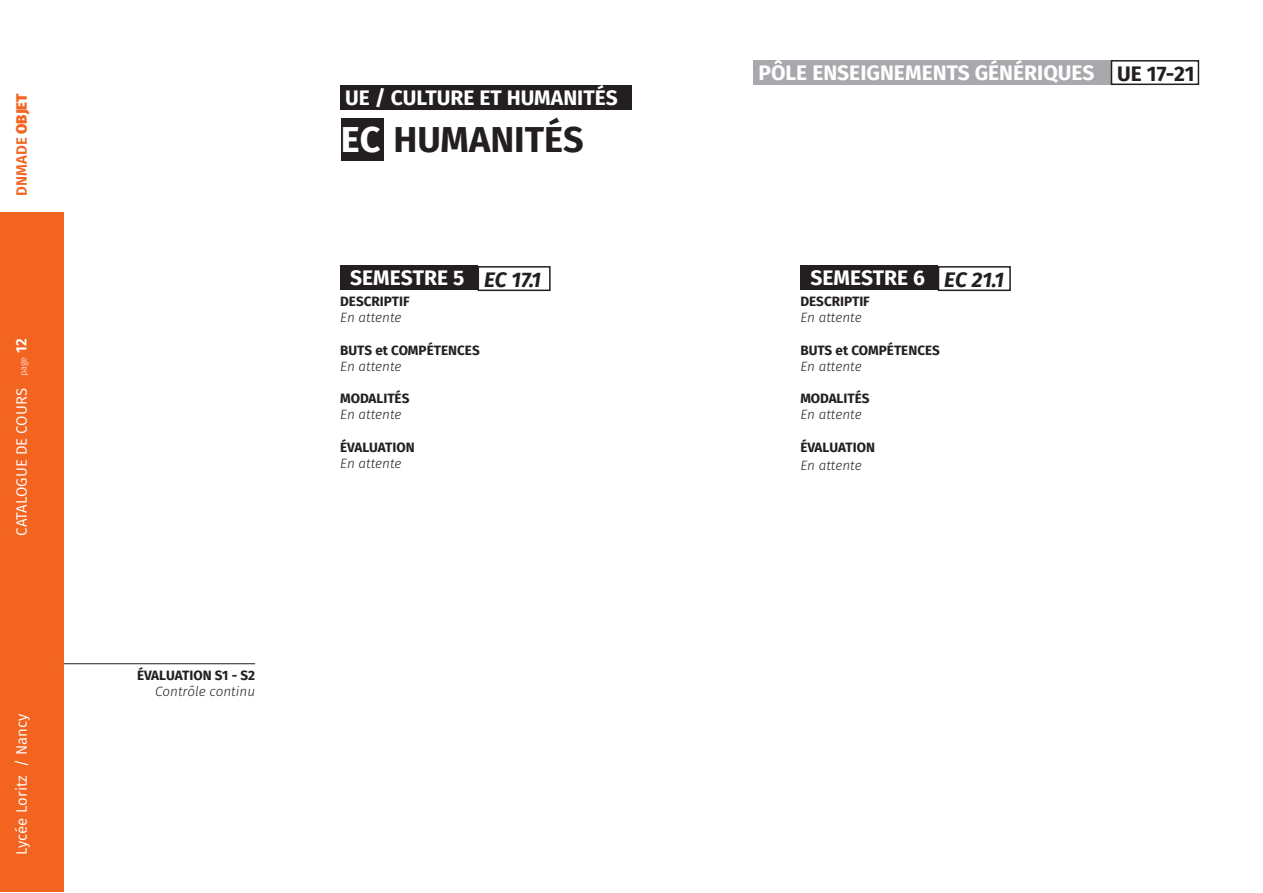
<style>
.page{position:relative;width:1263px;height:893px;background:#fff}
.page>*{position:absolute;margin:0;border:0;box-sizing:border-box;transform-origin:0 0}
.t1{font:700 36px "Fira Sans";color:#231f20}
.t2{font:700 21px "Fira Sans";color:#fff}
.t3{font:italic 700 21px "Fira Sans";color:#231f20}
.t4{font:700 21px "Fira Sans";color:#231f20}
.t5{font:15px "Fira Sans";color:#fff}
.t6{font:600 15px "Fira Sans";color:#f36421}
.t7{font:700 13.5px "Fira Sans";color:#231f20}
.t8{font:italic 300 13.5px "Fira Sans";color:#231f20}
.t9{font:300 9px "Fira Sans";color:#fff}
.s1{font-weight:800}
.s2{font-weight:600;font-size:15px}
.s3{color:#fff}
</style>
<div class="page">
<div style="left:0;top:213px;width:64px;height:679px;background:#f36421"></div>
<div style="left:340px;top:85px;width:291px;height:24px;background:#231f20"></div>
<div style="left:340px;top:266px;width:137px;height:24px;background:#231f20"></div>
<div style="left:800px;top:266px;width:138px;height:24px;background:#231f20"></div>
<div style="left:753px;top:60px;width:359px;height:25px;background:#a8a9ad"></div>
<div style="left:1111px;top:60px;width:88px;height:25px;border:2px solid #231f20"></div>
<div style="left:477px;top:266px;width:74px;height:25px;border:2px solid #231f20"></div>
<div style="left:938px;top:266px;width:73px;height:25px;border:2px solid #231f20"></div>
<div style="left:341px;top:118px;width:42px;height:43px;background:#231f20"></div>
<hr style="left:64px;top:663px;width:191px;height:1px;background:#231f20">
<p class="t6" style="left:9px;top:196px;width:104px;rotate:-90deg">DNMADE <span class="s1">OBJET</span></p>
<p class="t9" style="left:17px;top:376px;width:39px;rotate:-90deg">page <span class="s2">12</span></p>
<p class="t5" style="left:10px;top:536px;width:149px;rotate:-90deg">CATALOGUE DE COURS</p>
<p class="t5" style="left:10px;top:855px;width:142px;rotate:-90deg">Lycée Loritz / Nancy</p>
<p class="t7" style="left:137px;top:664px;width:120px">ÉVALUATION S1 - S2</p>
<p class="t8" style="left:155px;top:682px;width:101px">Contrôle continu</p>
<p class="t2" style="left:345px;top:80px;width:274px">UE / CULTURE ET HUMANITÉS</p>
<p class="t1" style="left:341px;top:109px;width:244px"><span class="s3">EC</span> HUMANITÉS</p>
<p class="t2" style="left:758px;top:55px;width:338px">PÔLE ENSEIGNEMENTS GÉNÉRIQUES</p>
<p class="t4" style="left:1117px;top:56px;width:79px">UE 17-21</p>
<p class="t2" style="left:350px;top:260px;width:116px">SEMESTRE 5</p>
<p class="t2" style="left:810px;top:260px;width:116px">SEMESTRE 6</p>
<p class="t3" style="left:484px;top:262px;width:59px">EC 17.1</p>
<p class="t3" style="left:944px;top:262px;width:61px">EC 21.1</p>
<p class="t7" style="left:340px;top:290px;width:71px">DESCRIPTIF</p>
<p class="t8" style="left:340px;top:308px;width:63px">En attente</p>
<p class="t7" style="left:340px;top:339px;width:141px">BUTS et COMPÉTENCES</p>
<p class="t8" style="left:340px;top:357px;width:63px">En attente</p>
<p class="t7" style="left:340px;top:387px;width:71px">MODALITÉS</p>
<p class="t8" style="left:340px;top:405px;width:63px">En attente</p>
<p class="t7" style="left:340px;top:436px;width:76px">ÉVALUATION</p>
<p class="t8" style="left:340px;top:454px;width:63px">En attente</p>
<p class="t7" style="left:800px;top:290px;width:71px">DESCRIPTIF</p>
<p class="t8" style="left:800px;top:308px;width:63px">En attente</p>
<p class="t7" style="left:800px;top:339px;width:141px">BUTS et COMPÉTENCES</p>
<p class="t8" style="left:800px;top:357px;width:63px">En attente</p>
<p class="t7" style="left:800px;top:387px;width:71px">MODALITÉS</p>
<p class="t8" style="left:800px;top:405px;width:63px">En attente</p>
<p class="t7" style="left:800px;top:436px;width:76px">ÉVALUATION</p>
<p class="t8" style="left:800px;top:456px;width:63px">En attente</p>
</div>
